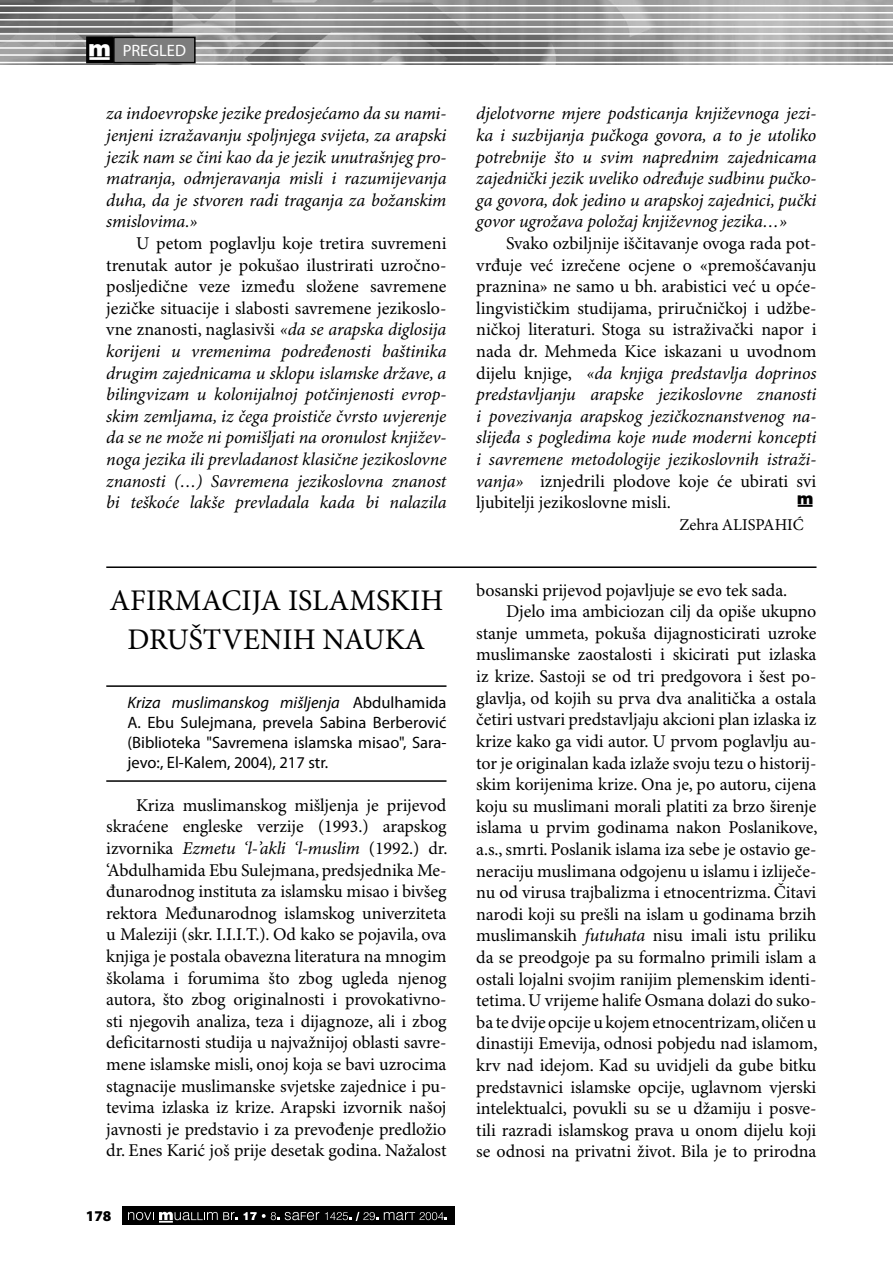
<style>
.page{position:relative;width:893px;height:1263px;background:#fff}
.page>*{position:absolute;margin:0;border:0;box-sizing:border-box;transform-origin:0 0}
.Naslov_prikazi{font:30px/39px "Minion Pro";color:#000;text-align:center}
.Body_tekst_unicode{font:18px/21.6px "Minion Pro";letter-spacing:-.005em;color:#000;text-align:justify}
.Body_tekst_unicode-2{font:italic 18px/21.6px "Minion Pro";letter-spacing:-.005em;color:#000;text-align:justify}
.Naslov_knjige__podnaslov{font:16.5px/19.8px "Myriad Pro";color:#000;text-align:justify}
.potpis{font:16.5px "Minion Pro";color:#000}
.t1{font:16.5px "Myriad Pro";color:#fff}
.t2{font:900 15px "Myriad Pro";color:#000}
.AUTOR{font:12px "Muallim";color:#000}
.s1{font-family:"Muallim"}
.s2{font-style:normal}
.s3{font-style:italic}
</style>
<div class="page">
<img style="left:0;top:0;width:893px;height:65px">
<hr style="left:0;top:5px;width:893px;height:1px;background:#fff">
<hr style="left:0;top:12px;width:893px;height:2px;background:#fff">
<hr style="left:0;top:19px;width:893px;height:2px;background:#fff">
<hr style="left:0;top:26px;width:893px;height:2px;background:#fff">
<hr style="left:0;top:33px;width:893px;height:2px;background:#fff">
<hr style="left:0;top:40px;width:893px;height:2px;background:#fff">
<hr style="left:0;top:47px;width:893px;height:2px;background:#fff">
<hr style="left:0;top:54px;width:893px;height:2px;background:#fff">
<hr style="left:0;top:62px;width:893px;height:1px;background:#fff">
<div style="left:114px;top:37px;width:81px;height:26px;background:#7c7c7c"></div>
<div style="left:113px;top:37px;width:83px;height:26px;border:2px solid #000"></div>
<svg style="left:892px;top:13px;width:1px;height:43px"></svg>
<div style="left:87px;top:37px;width:25px;height:26px;background:#000"></div>
<div style="left:86px;top:36px;width:27px;height:27px;border:2px solid #000"></div>
<div style="left:122px;top:1207px;width:333px;height:18px;background:#000"></div>
<svg style="left:128px;top:1212px;width:110px;height:10px"></svg>
<svg style="left:244px;top:1212px;width:75px;height:8px"></svg>
<svg style="left:325px;top:1212px;width:53px;height:9px"></svg>
<svg style="left:384px;top:1212px;width:63px;height:8px"></svg>
<hr style="left:106px;top:685px;width:340px;height:2px;background:#000">
<hr style="left:106px;top:780px;width:340px;height:2px;background:#000">
<hr style="left:106px;top:566px;width:710px;height:2px;background:#000">
<p class="t1" style="left:88px;top:40px;width:99px"><span class="s1">†</span> PREGLED</p>
<p class="Body_tekst_unicode-2" style="left:106px;top:104px;width:342px">za indoevropske jezike predosjećamo da su nami&shy;jenjeni izražavanju spoljnjega svijeta, za arapski jezik nam se čini kao da je jezik unutrašnjeg pro&shy;matranja, odmjeravanja misli i razumijevanja duha, da je stvoren radi traganja za božanskim smislovima.»</p>
<p class="Body_tekst_unicode-2" style="left:106px;top:233px;width:342px;text-indent:30px"><span class="s2">U petom poglavlju koje tretira suvremeni trenutak autor je pokušao ilustrirati uzročno&shy;posljedične veze između složene savremene jezičke situacije i slabosti savremene jezikoslo&shy;vne znanosti, naglasivši</span> «da se arapska diglosija korijeni u vremenima podređenosti baštinika drugim zajednicama u sklopu islamske države, a bilingvizam u kolonijalnoj potčinjenosti evrop&shy;skim zemljama, iz čega proističe čvrsto uvjerenje da se ne može ni pomišljati na oronulost književ&shy;noga jezika ili prevladanost klasične jezikoslovne znanosti (…) Savremena jezikoslovna znanost bi teškoće lakše prevladala kada bi nalazila</p>
<p class="Naslov_prikazi" style="left:109px;top:582px;width:335px">AFIRMACIJA ISLAMSKIH<br>DRUŠTVENIH NAUKA</p>
<p class="Naslov_knjige__podnaslov" style="left:128px;top:692px;width:320px"><span class="s3">Kriza muslimanskog mišljenja</span> Abdulhamida A. Ebu Sulejmana, prevela Sabina Berberović (Biblioteka "Savremena islamska misao", Sara&shy;jevo:, El-Kalem, 2004), 217 str.</p>
<p class="Body_tekst_unicode" style="left:106px;top:795px;width:343px;text-indent:30px">Kriza muslimanskog mišljenja je prijevod skraćene engleske verzije (1993.) arapskog izvornika <span class="s3">Ezmetu ‘l-’akli ‘l-muslim</span> (1992.) dr. ‘Abdulhamida Ebu Sulejmana, predsjednika Me&shy;đunarodnog instituta za islamsku misao i bivšeg rektora Međunarodnog islamskog univerziteta u Maleziji (skr. I.I.I.T.). Od kako se pojavila, ova knjiga je postala obavezna literatura na mnogim školama i forumima što zbog ugleda njenog autora, što zbog originalnosti i provokativno&shy;sti njegovih analiza, teza i dijagnoze, ali i zbog deficitarnosti studija u najvažnijoj oblasti savre&shy;mene islamske misli, onoj koja se bavi uzrocima stagnacije muslimanske svjetske zajednice i pu&shy;tevima izlaska iz krize. Arapski izvornik našoj javnosti je predstavio i za prevođenje predložio dr. Enes Karić još prije desetak godina. Nažalost</p>
<p class="t2" style="left:86px;top:1206px;width:27px">178</p>
<p class="Body_tekst_unicode-2" style="left:476px;top:104px;width:342px">djelotvorne mjere podsticanja književnoga jezi&shy;ka i suzbijanja pučkoga govora, a to je utoliko potrebnije što u svim naprednim zajednicama zajednički jezik uveliko određuje sudbinu pučko&shy;ga govora, dok jedino u arapskoj zajednici, pučki govor ugrožava položaj književnog jezika…»</p>
<p class="Body_tekst_unicode" style="left:476px;top:233px;width:342px;text-indent:30px">Svako ozbiljnije iščitavanje ovoga rada pot&shy;vrđuje već izrečene ocjene o «premošćavanju praznina» ne samo u bh. arabistici već u opće&shy;lingvističkim studijama, priručničkoj i udžbe&shy;ničkoj literaturi. Stoga su istraživački napor i nada dr. Mehmeda Kice iskazani u uvodnom dijelu knjige, <span class="s3">«da knjiga predstavlja doprinos predstavljanju arapske jezikoslovne znanosti i povezivanja arapskog jezičkoznanstvenog na&shy;slijeđa s pogledima koje nude moderni koncepti i savremene metodologije jezikoslovnih istraži&shy;vanja»</span> iznjedrili plodove koje će ubirati svi ljubitelji jezikoslovne misli.</p>
<p class="potpis" style="left:679px;top:514px;width:126px">Zehra ALISPAHIĆ</p>
<p class="AUTOR" style="left:797px;top:492px;width:18px">†</p>
<p class="Body_tekst_unicode" style="left:476px;top:580px;width:312px">bosanski prijevod pojavljuje se evo tek sada.</p>
<p class="Body_tekst_unicode" style="left:476px;top:601px;width:343px;text-indent:30px">Djelo ima ambiciozan cilj da opiše ukupno stanje ummeta, pokuša dijagnosticirati uzroke muslimanske zaostalosti i skicirati put izlaska iz krize. Sastoji se od tri predgovora i šest po&shy;glavlja, od kojih su prva dva analitička a ostala četiri ustvari predstavljaju akcioni plan izlaska iz krize kako ga vidi autor. U prvom poglavlju au&shy;tor je originalan kada izlaže svoju tezu o historij&shy;skim korijenima krize. Ona je, po autoru, cijena koju su muslimani morali platiti za brzo širenje islama u prvim godinama nakon Poslanikove, a.s., smrti. Poslanik islama iza sebe je ostavio ge&shy;neraciju muslimana odgojenu u islamu i izliječe&shy;nu od virusa trajbalizma i etnocentrizma. Čitavi narodi koji su prešli na islam u godinama brzih muslimanskih <span class="s3">futuhata</span> nisu imali istu priliku da se preodgoje pa su formalno primili islam a ostali lojalni svojim ranijim plemenskim identi&shy;tetima. U vrijeme halife Osmana dolazi do suko&shy;ba te dvije opcije u kojem etnocentrizam, oličen u dinastiji Emevija, odnosi pobjedu nad islamom, krv nad idejom. Kad su uvidjeli da gube bitku predstavnici islamske opcije, uglavnom vjerski intelektualci, povukli su se u džamiju i posve&shy;tili razradi islamskog prava u onom dijelu koji se odnosi na privatni život. Bila je to prirodna</p>
</div>
